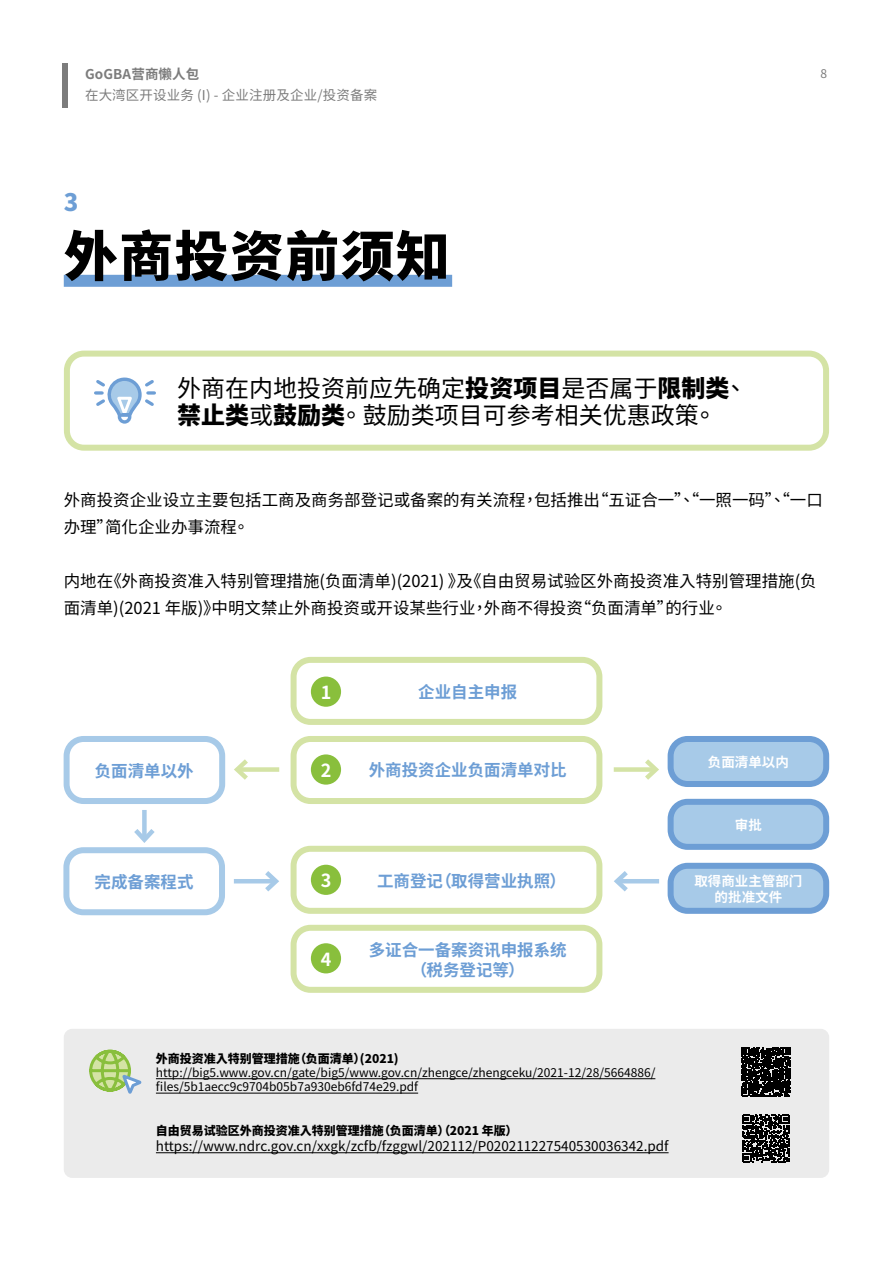
<style>
.page{position:relative;width:893px;height:1263px;background:#fff}
.page>*{position:absolute;margin:0;border:0;box-sizing:border-box;transform-origin:0 0}
.t1{font:900 54px "Noto Sans CJ Ktc";letter-spacing:.025em;color:#000}
.t2{font:24px/27px "Noto Sans CJ Ktc";color:#000}
.t3{font:900 24px "Noto Sans CJ Ktc";color:#6d9ed5}
.t4{font:700 18px "Noto Sans CJ Ktc";color:#fff}
.t5{font:16.5px/27px "Noto Sans CJ Ktc";color:#000}
.t6{font:700 16.5px/19.8px "Noto Sans CJ Ktc";color:#6d9ed5;text-align:center}
.t7{font:13.5px "Noto Sans CJ Ktc";color:#000}
.t8{font:13.5px "Noto Sans CJ Ktc";letter-spacing:.01em;color:#7c7c7c}
.t9{font:700 13.5px/16.2px "Noto Sans CJ Ktc";color:#fff;text-align:center}
.t10{font:700 13.5px "Noto Sans CJ Ktc";letter-spacing:.01em;color:#7c7c7c}
.t11{font:12px/14.4px "Noto Sans CJ Ktc";color:#000}
.t12{font:900 12px "Noto Sans CJ Ktc";color:#000}
.t13{font:12px "Noto Sans CJ Ktc";color:#7c7c7c}
.s1{font-weight:900}
</style>
<div class="page">
<div style="left:62px;top:63px;width:6px;height:44px;background:#7c7c7c"></div>
<div style="left:291px;top:846px;width:311px;height:68px;border:6px solid #d4e3a5;border-radius:17px"></div>
<div style="left:291px;top:736px;width:311px;height:68px;border:6px solid #d4e3a5;border-radius:17px"></div>
<div style="left:291px;top:657px;width:311px;height:68px;border:6px solid #d4e3a5;border-radius:17px"></div>
<div style="left:64px;top:275px;width:388px;height:12px;background:#6d9ed5"></div>
<div style="left:311px;top:676px;width:30px;height:31px;background:#89bf3c;border-radius:50%"></div>
<div style="left:311px;top:865px;width:30px;height:30px;background:#89bf3c;border-radius:50%"></div>
<div style="left:311px;top:943px;width:30px;height:30px;background:#89bf3c;border-radius:50%"></div>
<div style="left:311px;top:754px;width:30px;height:31px;background:#89bf3c;border-radius:50%"></div>
<div style="left:291px;top:925px;width:311px;height:68px;border:6px solid #d4e3a5;border-radius:17px"></div>
<div style="left:64px;top:736px;width:161px;height:68px;border:6px solid #a7cae8;border-radius:17px"></div>
<div style="left:63px;top:847px;width:162px;height:68px;border:6px solid #a7cae8;border-radius:17px"></div>
<div style="left:671px;top:739px;width:155px;height:45px;background:#a7cae8;border-radius:17px"></div>
<div style="left:668px;top:736px;width:161px;height:51px;border:6px solid #6d9ed5;border-radius:17px"></div>
<div style="left:671px;top:802px;width:155px;height:45px;background:#a7cae8;border-radius:17px"></div>
<div style="left:668px;top:799px;width:161px;height:51px;border:6px solid #6d9ed5;border-radius:17px"></div>
<div style="left:671px;top:866px;width:155px;height:45px;background:#a7cae8;border-radius:17px"></div>
<div style="left:668px;top:863px;width:161px;height:51px;border:6px solid #6d9ed5;border-radius:17px"></div>
<div style="left:237px;top:767px;width:42px;height:5px;background:#d4e3a5"></div>
<svg style="left:234px;top:759px;width:19px;height:21px"></svg>
<div style="left:614px;top:767px;width:42px;height:5px;background:#d4e3a5"></div>
<svg style="left:640px;top:759px;width:19px;height:21px"></svg>
<hr style="left:234px;top:879px;width:42px;height:4px;background:#a7cae8">
<svg style="left:260px;top:871px;width:19px;height:21px"></svg>
<hr style="left:617px;top:879px;width:42px;height:4px;background:#a7cae8">
<svg style="left:614px;top:871px;width:19px;height:21px"></svg>
<div style="left:142px;top:810px;width:5px;height:30px;background:#a7cae8"></div>
<svg style="left:134px;top:824px;width:21px;height:19px"></svg>
<div style="left:64px;top:1029px;width:765px;height:149px;background:#ebebeb;border-radius:9px"></div>
<hr style="left:156px;top:1078px;width:499px;height:1px;background:#000">
<hr style="left:156px;top:1093px;width:262px;height:1px;background:#000">
<hr style="left:156px;top:1152px;width:513px;height:1px;background:#000">
<svg style="left:741px;top:1047px;width:49px;height:49px;background:#1e1e1e"></svg>
<svg style="left:742px;top:1114px;width:48px;height:48px"></svg>
<svg style="left:89px;top:1049px;width:53px;height:45px"></svg>
<svg style="left:94px;top:377px;width:62px;height:47px"></svg>
<div style="left:64px;top:351px;width:765px;height:100px;border:6px solid #d4e3a5;border-radius:17px"></div>
<p class="t10" style="left:85px;top:66px;width:116px">GoGBA营商懒人包</p>
<p class="t8" style="left:85px;top:87px;width:294px">在大湾区开设业务 (I) - 企业注册及企业/投资备案</p>
<h2 class="t3" style="left:64px;top:188px;width:16px">3</h2>
<h1 class="t1" style="left:64px;top:226px;width:388px">外商投资前须知</h1>
<h2 class="t2" style="left:177px;top:375px;width:571px">外商在内地投资前应先确定<span class="s1">投资项目</span>是否属于<span class="s1">限制类</span>、<span class="s1">禁止类</span>或<span class="s1">鼓励类</span>。 鼓励类项目可参考相关优惠政策。</h2>
<p class="t13" style="left:820px;top:66px;width:8px">8</p>
<p class="t5" style="left:64px;top:487px;width:761px">外商投资企业设立主要包括工商及商务部登记或备案的有关流程，包括推出“五证合一”、“一照一码”、“一口办理”简化企业办事流程。</p>
<p class="t5" style="left:64px;top:568px;width:754px">内地在《外商投资准入特别管理措施(负面清单)(2021) 》及《自由贸易试验区外商投资准入特别管理措施(负面清单)(2021 年版)》中明文禁止外商投资或开设某些行业，外商不得投资“负面清单”的行业。</p>
<p class="t6" style="left:95px;top:761px;width:100px">负面清单以外</p>
<p class="t6" style="left:95px;top:872px;width:100px">完成备案程式</p>
<p class="t4" style="left:321px;top:682px;width:12px">1</p>
<p class="t6" style="left:418px;top:683px;width:100px">企业自主申报</p>
<p class="t4" style="left:321px;top:760px;width:12px">2</p>
<p class="t6" style="left:369px;top:760px;width:199px">外商投资企业负面清单对比</p>
<p class="t4" style="left:321px;top:870px;width:12px">3</p>
<p class="t6" style="left:377px;top:871px;width:191px">工商登记（取得营业执照）</p>
<p class="t4" style="left:321px;top:949px;width:12px">4</p>
<p class="t6" style="left:369px;top:941px;width:199px">多证合一备案资讯申报系统（税务登记等）</p>
<p class="t9" style="left:708px;top:754px;width:82px">负面清单以内</p>
<p class="t9" style="left:735px;top:817px;width:28px">审批</p>
<p class="t9" style="left:694px;top:873px;width:109px">取得商业主管部门的批准文件</p>
<p class="t12" style="left:156px;top:1051px;width:244px">外商投资准入特别管理措施（负面清单）(2021)</p>
<p class="t11" style="left:156px;top:1065px;width:501px">http://big5.www.gov.cn/gate/big5/www.gov.cn/zhengce/zhengceku/2021-12/28/5664886/ files/5b1aecc9c9704b05b7a930eb6fd74e29.pdf</p>
<p class="t12" style="left:156px;top:1123px;width:363px">自由贸易试验区外商投资准入特别管理措施（负面清单）（2021 年版）</p>
<p class="t7" style="left:156px;top:1138px;width:514px">https://www.ndrc.gov.cn/xxgk/zcfb/fzggwl/202112/P020211227540530036342.pdf</p>
</div>
